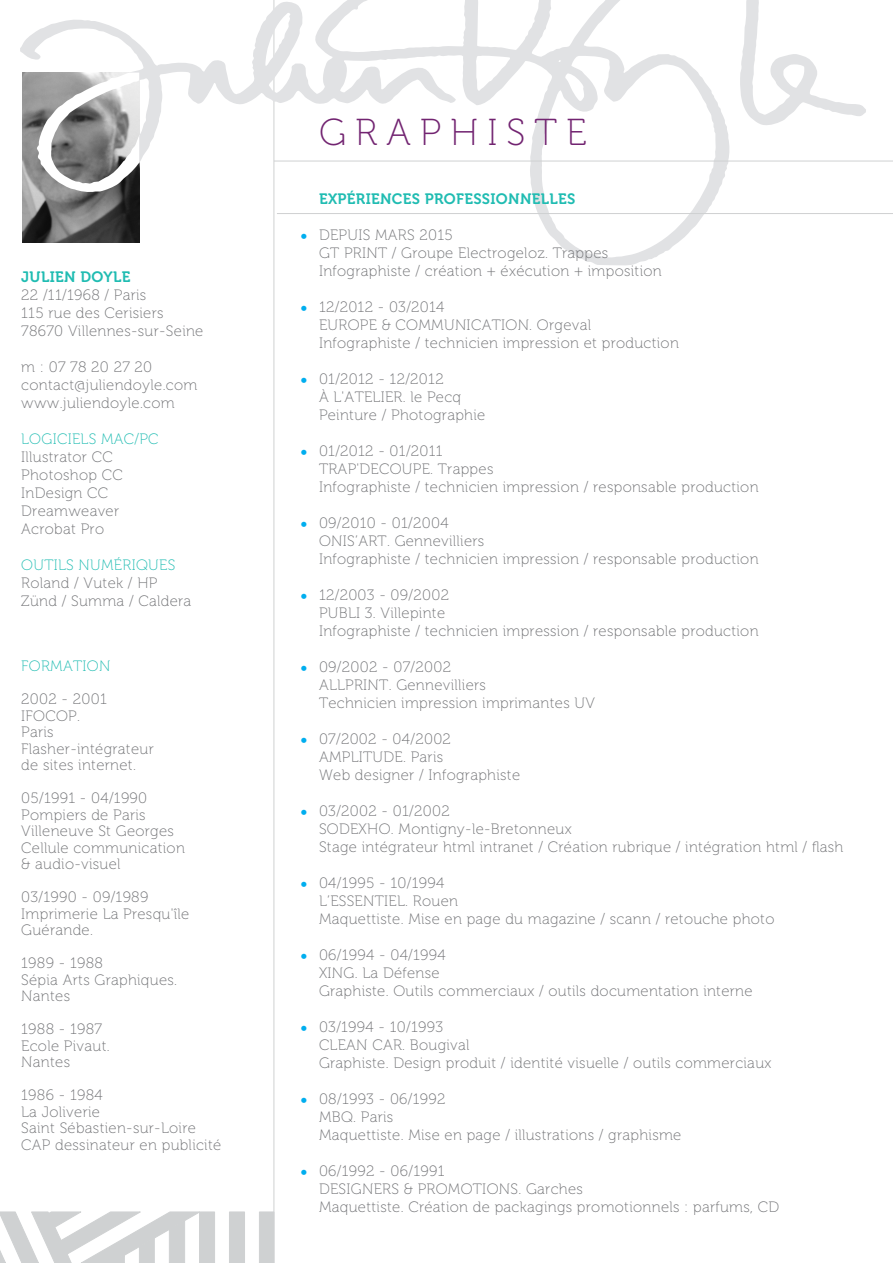
<style>
.page{position:relative;width:893px;height:1263px;background:#fff}
.page>*{position:absolute;margin:0;border:0;box-sizing:border-box;transform-origin:0 0}
.t1{font:37.5px "Museo 100";letter-spacing:.24em;color:#722471}
.t2{font:19.5px "Museo 100";color:#00aeef}
.t3{font:15px/18px "Museo 100";letter-spacing:.02em;color:#717275}
.t4{font:15px "Museo 100";letter-spacing:.02em;color:#20bcb2}
.t5{font:15px "Museo 700";letter-spacing:.02em;color:#20bcb2}
</style>
<div class="page">
<svg style="left:0;top:1211px;width:274px;height:52px"></svg>
<hr style="left:274px;top:0;width:1px;height:1263px;background:#cfd1d2">
<svg style="left:20px;top:0;width:846px;height:266px"></svg>
<hr style="left:274px;top:161px;width:619px;height:1px;background:#cfd1d2">
<hr style="left:277px;top:213px;width:616px;height:1px;background:#cfd1d2">
<p class="t5" style="left:21px;top:269px;width:111px">JULIEN DOYLE</p>
<p class="t3" style="left:21px;top:287px;width:184px">22 /11/1968 / Paris<br>115 rue des Cerisiers<br>78670 Villennes-sur-Seine</p>
<p class="t3" style="left:21px;top:359px;width:178px">m : 07 78 20 27 20 contact@juliendoyle.com www.juliendoyle.com</p>
<p class="t4" style="left:21px;top:431px;width:139px">LOGICIELS MAC/PC</p>
<p class="t3" style="left:21px;top:449px;width:103px">Illustrator CC<br>Photoshop CC<br>InDesign CC<br>Dreamweaver<br>Acrobat Pro</p>
<p class="t4" style="left:21px;top:557px;width:155px">OUTILS NUMÉRIQUES</p>
<p class="t3" style="left:21px;top:575px;width:172px">Roland / Vutek / HP<br>Zünd / Summa / Caldera</p>
<p class="t4" style="left:21px;top:658px;width:91px">FORMATION</p>
<p class="t3" style="left:21px;top:691px;width:134px;line-height:16.5px">2002 - 2001<br>IFOCOP.<br>Paris<br>Flasher-intégrateur de sites internet.</p>
<p class="t3" style="left:21px;top:790px;width:165px;line-height:16.5px">05/1991 - 04/1990<br>Pompiers de Paris<br>Villeneuve St Georges<br>Cellule communication &amp; audio-visuel</p>
<p class="t3" style="left:21px;top:889px;width:170px;line-height:16.5px">03/1990 - 09/1989<br>Imprimerie La Presqu'île<br>Guérande.</p>
<p class="t3" style="left:21px;top:955px;width:157px;line-height:16.5px">1989 - 1988<br>Sépia Arts Graphiques.<br>Nantes</p>
<p class="t3" style="left:21px;top:1021px;width:90px;line-height:16.5px">1988 - 1987<br>Ecole Pivaut.<br>Nantes</p>
<p class="t3" style="left:21px;top:1087px;width:202px;line-height:16.5px">1986 - 1984<br>La Joliverie<br>Saint Sébastien-sur-Loire<br>CAP dessinateur en publicité</p>
<h1 class="t1" style="left:319px;top:112px;width:269px">GRAPHISTE</h1>
<h2 class="t2" style="left:300px;top:225px;width:10px">•</h2>
<h2 class="t2" style="left:300px;top:297px;width:10px">•</h2>
<h2 class="t2" style="left:300px;top:369px;width:10px">•</h2>
<h2 class="t2" style="left:300px;top:441px;width:10px">•</h2>
<h2 class="t2" style="left:300px;top:513px;width:10px">•</h2>
<h2 class="t2" style="left:300px;top:585px;width:10px">•</h2>
<h2 class="t2" style="left:300px;top:657px;width:10px">•</h2>
<h2 class="t2" style="left:300px;top:729px;width:10px">•</h2>
<h2 class="t2" style="left:300px;top:801px;width:10px">•</h2>
<h2 class="t2" style="left:300px;top:873px;width:10px">•</h2>
<h2 class="t2" style="left:300px;top:945px;width:10px">•</h2>
<h2 class="t2" style="left:300px;top:1017px;width:10px">•</h2>
<h2 class="t2" style="left:300px;top:1089px;width:10px">•</h2>
<h2 class="t2" style="left:300px;top:1161px;width:10px">•</h2>
<p class="t5" style="left:319px;top:190px;width:258px">EXPÉRIENCES PROFESSIONNELLES</p>
<p class="t3" style="left:319px;top:226px;width:344px">DEPUIS MARS 2015<br>GT PRINT / Groupe Electrogeloz. Trappes<br>Infographiste / création + éxécution + imposition</p>
<p class="t3" style="left:319px;top:298px;width:361px">12/2012 - 03/2014<br>EUROPE &amp; COMMUNICATION. Orgeval<br>Infographiste / technicien impression et production</p>
<p class="t3" style="left:319px;top:370px;width:168px">01/2012 - 12/2012<br>À L'ATELIER. le Pecq<br>Peinture / Photographie</p>
<p class="t3" style="left:319px;top:442px;width:441px">01/2012 - 01/2011<br>TRAP'DECOUPE. Trappes<br>Infographiste / technicien impression / responsable production</p>
<p class="t3" style="left:319px;top:514px;width:441px">09/2010 - 01/2004<br>ONIS’ART. Gennevilliers<br>Infographiste / technicien impression / responsable production</p>
<p class="t3" style="left:319px;top:586px;width:441px">12/2003 - 09/2002<br>PUBLI 3. Villepinte<br>Infographiste / technicien impression / responsable production</p>
<p class="t3" style="left:319px;top:658px;width:277px">09/2002 - 07/2002<br>ALLPRINT. Gennevilliers<br>Technicien impression imprimantes UV</p>
<p class="t3" style="left:319px;top:730px;width:203px">07/2002 - 04/2002<br>AMPLITUDE. Paris<br>Web designer / Infographiste</p>
<p class="t3" style="left:319px;top:802px;width:526px">03/2002 - 01/2002<br>SODEXHO. Montigny-le-Bretonneux<br>Stage intégrateur html intranet / Création rubrique / intégration html / flash</p>
<p class="t3" style="left:319px;top:874px;width:457px">04/1995 - 10/1994<br>L’ESSENTIEL. Rouen<br>Maquettiste. Mise en page du magazine / scann / retouche photo</p>
<p class="t3" style="left:319px;top:946px;width:435px">06/1994 - 04/1994<br>XING. La Défense<br>Graphiste. Outils commerciaux / outils documentation interne</p>
<p class="t3" style="left:319px;top:1018px;width:454px">03/1994 - 10/1993<br>CLEAN CAR. Bougival<br>Graphiste. Design produit / identité visuelle / outils commerciaux</p>
<p class="t3" style="left:319px;top:1090px;width:364px">08/1993 - 06/1992<br>MBQ. Paris<br>Maquettiste. Mise en page / illustrations / graphisme</p>
<p class="t3" style="left:319px;top:1162px;width:462px">06/1992 - 06/1991<br>DESIGNERS &amp; PROMOTIONS. Garches<br>Maquettiste. Création de packagings promotionnels : parfums, CD</p>
</div>
